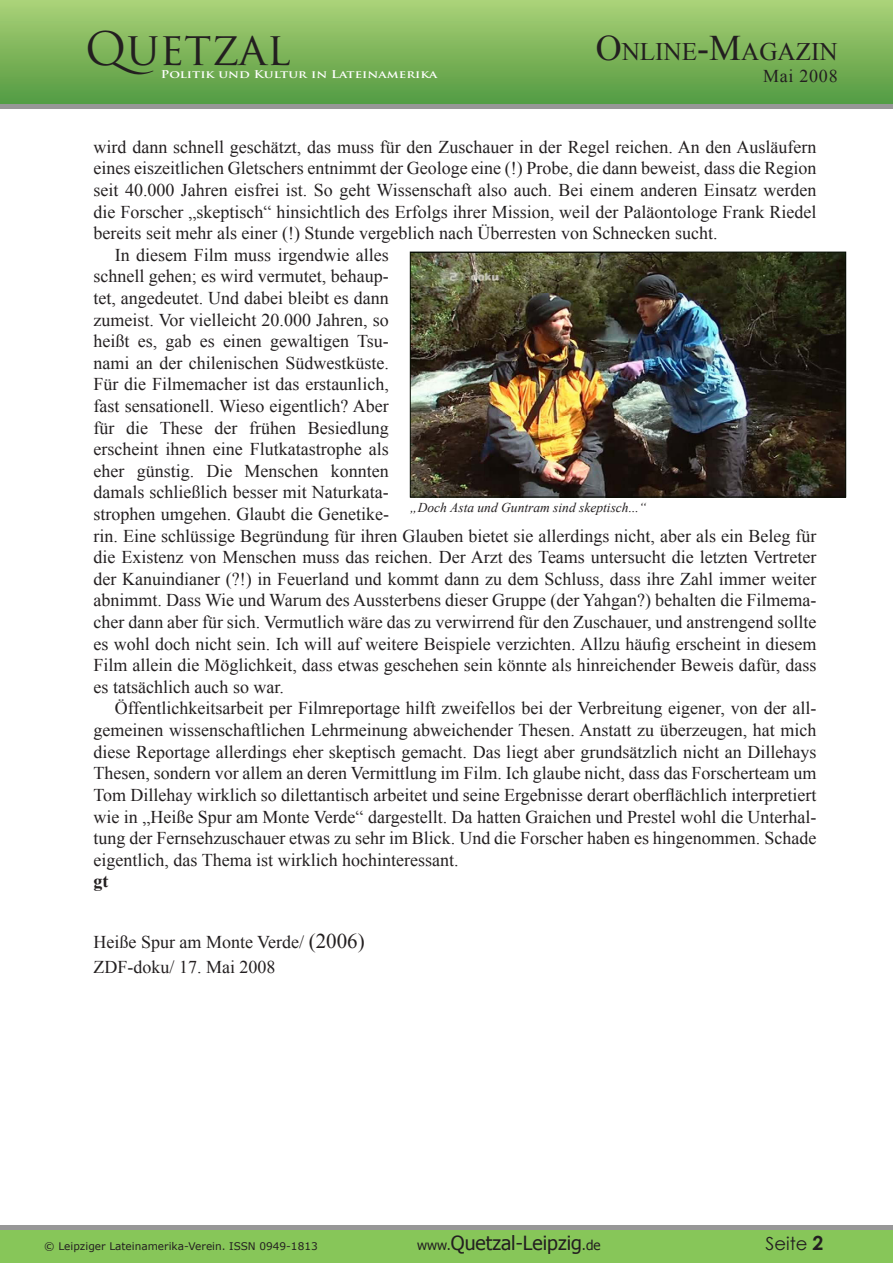
<style>
.page{position:relative;width:893px;height:1263px;background:#fff}
.page>*{position:absolute;margin:0;border:0;box-sizing:border-box;transform-origin:0 0}
.t1{font:45px "Trajan Pro";color:#231f20}
.t2{font:25.2px "Times New Roman";color:#231f20}
.t3{font:19.5px "Tahoma";color:#231f20}
.t4{font:18px/21.6px "Times New Roman";color:#231f20;text-align:justify}
.t5{font:18px "Century Gothic";color:#231f20}
.t6{font:700 18px "Times New Roman";color:#231f20}
.Bildunterschrift{font:italic 13.5px "Times New Roman";color:#231f20}
.t7{font:10.5px "Verdana";color:#231f20}
.t8{font:700 10.5px "Trajan Pro";color:#fff;scale:1.24 1}
.s1{font-size:36px}
.s2{font-size:21px}
.s3{font-size:13.5px}
</style>
<div class="page">
<div style="left:0;top:1px;width:893px;height:103px;background:linear-gradient(to bottom,#aad177,#539a41)"></div>
<div style="left:0;top:104px;width:893px;height:5px;background:#979797"></div>
<hr style="left:0;top:1225px;width:893px;height:4px;background:#979797">
<div style="left:0;top:1230px;width:893px;height:33px;background:#87c659"></div>
<img style="left:412px;top:254px;width:432px;height:241px">
<div style="left:410px;top:252px;width:436px;height:245px;border:1px solid #070e05"></div>
<p class="t1" style="left:85px;top:20px;width:207px">QUETZAL</p>
<p class="t8" style="left:161px;top:68px;width:225px">Politik und Kultur in Lateinamerika</p>
<p class="t2" style="left:596px;top:35px;width:244px"><span class="s1">O</span>nline<span class="s1">-M</span>agazin</p>
<p class="t4" style="left:763px;top:65px;width:76px">Mai 2008</p>
<p class="t4" style="left:94px;top:136px;width:724px">wird dann schnell geschätzt, das muss für den Zuschauer in der Regel reichen. An den Ausläufern eines eiszeitlichen Gletschers entnimmt der Geologe eine (!) Probe, die dann beweist, dass die Region seit 40.000 Jahren eisfrei ist. So geht Wissenschaft also auch. Bei einem anderen Einsatz werden die Forscher „skeptisch“ hinsichtlich des Erfolgs ihrer Mission, weil der Paläontologe Frank Riedel bereits seit mehr als einer (!) Stunde vergeblich nach Überresten von Schnecken sucht.</p>
<p class="t4" style="left:94px;top:244px;width:724px;text-align:left;text-indent:21px">In diesem Film muss irgendwie alles<br>schnell gehen; es wird vermutet, behaup-<br>tet, angedeutet. Und dabei bleibt es dann<br>zumeist. Vor vielleicht 20.000 Jahren, so<br>heißt es, gab es einen gewaltigen Tsu-<br>nami an der chilenischen Südwestküste.<br>Für die Filmemacher ist das erstaunlich,<br>fast sensationell. Wieso eigentlich? Aber<br>für die These der frühen Besiedlung<br>erscheint ihnen eine Flutkatastrophe als<br>eher günstig. Die Menschen konnten<br>damals schließlich besser mit Naturkata-<br>strophen umgehen. Glaubt die Genetike-<br>rin. Eine schlüssige Begründung für ihren Glauben bietet sie allerdings nicht, aber als ein Beleg für die Existenz von Menschen muss das reichen. Der Arzt des Teams untersucht die letzten Vertreter der Kanuindianer (?!) in Feuerland und kommt dann zu dem Schluss, dass ihre Zahl immer weiter abnimmt. Dass Wie und Warum des Aussterbens dieser Gruppe (der Yahgan?) behalten die Filmema&shy;cher dann aber für sich. Vermutlich wäre das zu verwirrend für den Zuschauer, und anstrengend sollte es wohl doch nicht sein. Ich will auf weitere Beispiele verzichten. Allzu häufig erscheint in diesem Film allein die Möglichkeit, dass etwas geschehen sein könnte als hinreichender Beweis dafür, dass es tatsächlich auch so war.</p>
<p class="t4" style="left:94px;top:697px;width:724px;text-indent:21px">Öffentlichkeitsarbeit per Filmreportage hilft zweifellos bei der Verbreitung eigener, von der all&shy;gemeinen wissenschaftlichen Lehrmeinung abweichender Thesen. Anstatt zu überzeugen, hat mich diese Reportage allerdings eher skeptisch gemacht. Das liegt aber grundsätzlich nicht an Dillehays Thesen, sondern vor allem an deren Vermittlung im Film. Ich glaube nicht, dass das Forscherteam um Tom Dillehay wirklich so dilettantisch arbeitet und seine Ergebnisse derart oberflächlich interpretiert wie in „Heiße Spur am Monte Verde“ dargestellt. Da hatten Graichen und Prestel wohl die Unterhal&shy;tung der Fernsehzuschauer etwas zu sehr im Blick. Und die Forscher haben es hingenommen. Schade eigentlich, das Thema ist wirklich hochinteressant.</p>
<p class="t6" style="left:94px;top:869px;width:16px">gt</p>
<p class="Bildunterschrift" style="left:410px;top:498px;width:238px">„Doch Asta und Guntram sind skeptisch...“</p>
<p class="t4" style="left:94px;top:931px;width:273px">Heiße Spur am Monte Verde/ <span class="s2">(2006)</span></p>
<p class="t4" style="left:94px;top:956px;width:183px">ZDF-doku/ 17. Mai 2008</p>
<p class="t7" style="left:44px;top:1239px;width:275px">© Leipziger Lateinamerika-Verein. ISSN 0949-1813</p>
<p class="t3" style="left:417px;top:1230px;width:185px"><span class="s3">www.</span>Quetzal-Leipzig<span class="s3">.de</span></p>
<p class="t5" style="left:766px;top:1231px;width:44px">Seite</p>
</div>
